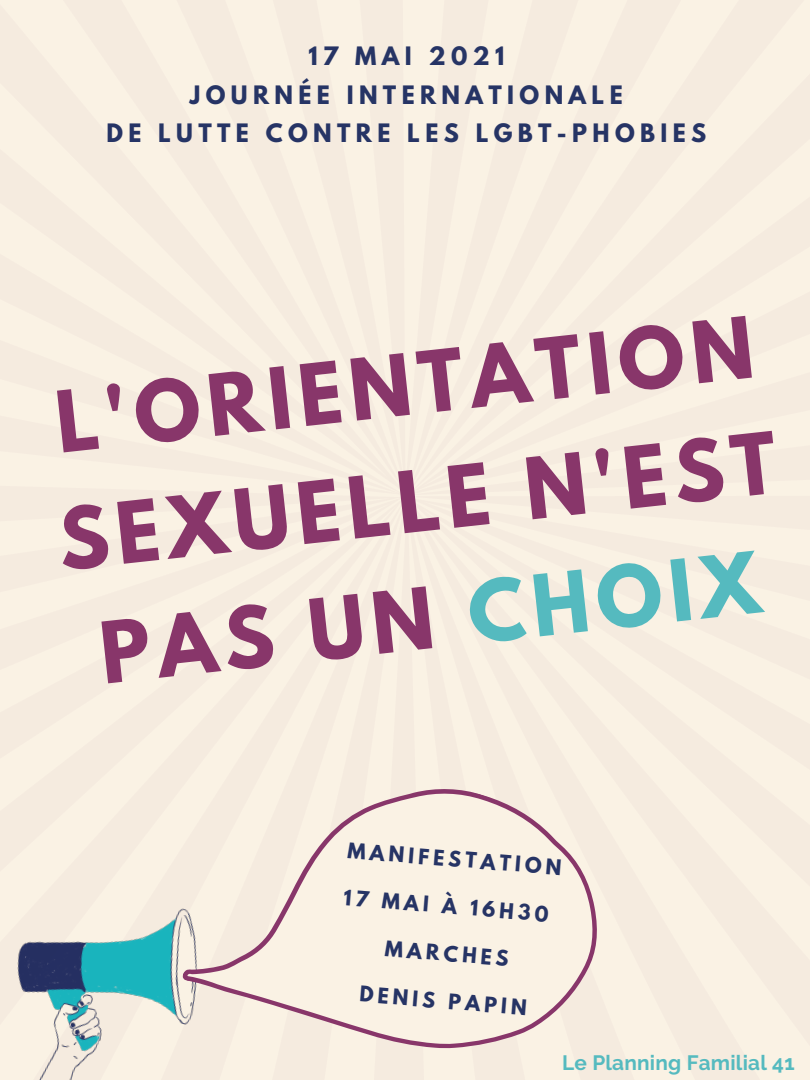
<style>
.page{position:relative;width:810px;height:1080px;background:#f7eee1}
.page>*{position:absolute;margin:0;border:0;box-sizing:border-box;transform-origin:0 0}
.t1{font:700 75.31px/117.4px "League Spartan";color:#88366a;text-align:center}
.t2{font:700 22.5px "League Spartan";letter-spacing:.24em;color:#263465}
.t3{font:700 20.75px "Raleway";letter-spacing:.01em;color:#55babf}
.t4{font:700 19.06px "League Spartan";color:#263465}
.s1{color:#55babf}
</style>
<div class="page">
<img style="left:0;top:858px;width:181px;height:222px">
<div style="left:181px;top:727px;width:450px;height:353px;background:#faf2e4"></div>
<p class="t2" style="left:308px;top:44px;width:197px">17 MAI 2021</p>
<p class="t2" style="left:190px;top:83px;width:434px">JOURNÉE INTERNATIONALE</p>
<p class="t2" style="left:106px;top:122px;width:601px">DE LUTTE CONTRE LES LGBT-PHOBIES</p>
<p class="t1" style="left:41px;top:374px;width:723px;rotate:-6deg">L'ORIENTATION<br>SEXUELLE N'EST<br>PAS UN <span class="s1">CHOIX</span></p>
<p class="t4" style="left:349px;top:840px;width:216px;rotate:5deg">MANIFESTATION</p>
<p class="t4" style="left:345px;top:887px;width:207px;rotate:5deg">17 MAI À 16H30</p>
<p class="t4" style="left:386px;top:938px;width:125px;rotate:5deg">MARCHES</p>
<p class="t4" style="left:361px;top:984px;width:169px;rotate:5deg">DENIS PAPIN</p>
<p class="t3" style="left:562px;top:1051px;width:234px">Le Planning Familial 41</p>
</div>
